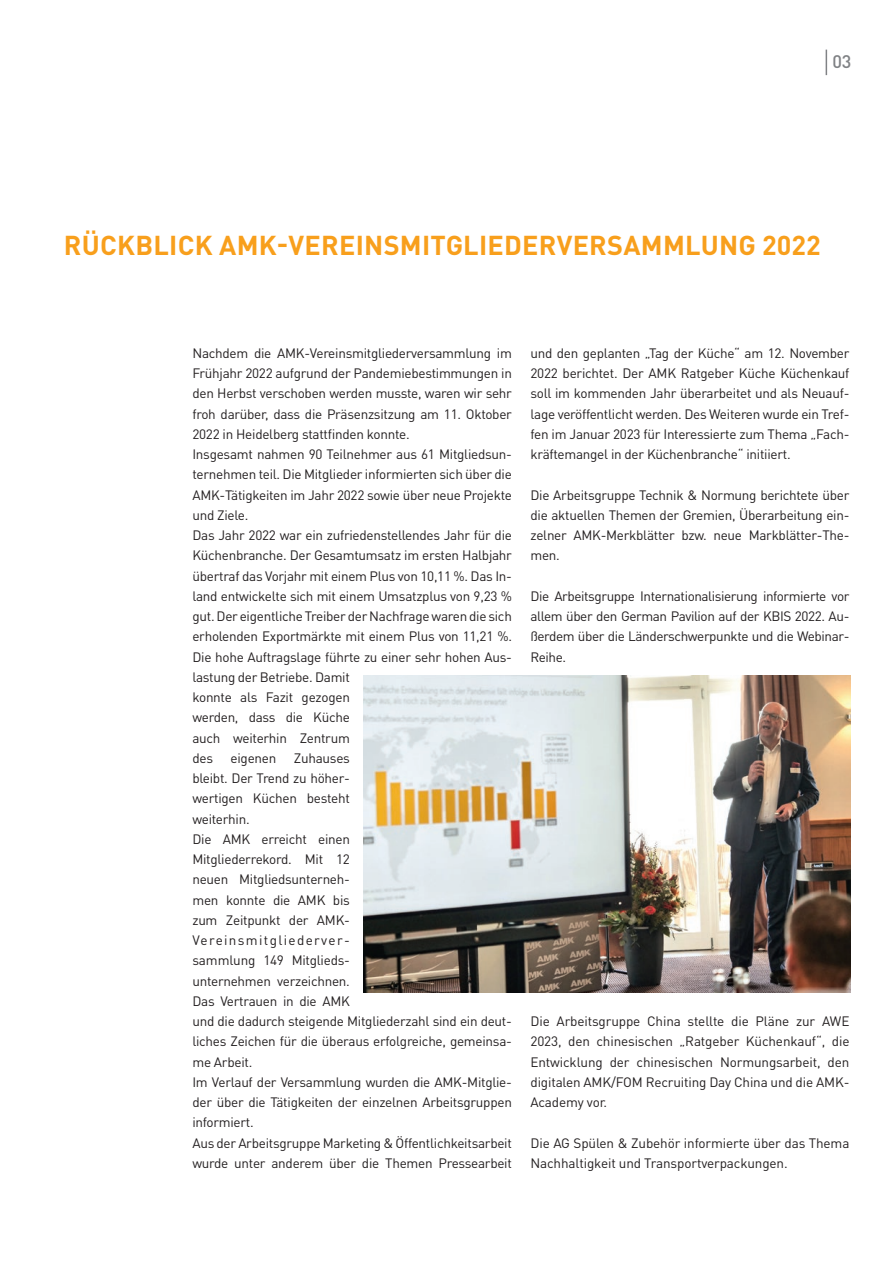
<style>
.page{position:relative;width:893px;height:1263px;background:#fff}
.page>*{position:absolute;margin:0;border:0;box-sizing:border-box;transform-origin:0 0}
.t1{font:700 27px "DIN Pro";letter-spacing:.01em;color:#f89f1c}
.t2{font:500 18px "DIN Pro";color:#808285}
.t3{font:13.5px/20.2px "DIN Pro";letter-spacing:-.02em;color:#231f20;text-align:justify}
</style>
<div class="page">
<img style="left:364px;top:675px;width:486px;height:318px">
<svg style="left:826px;top:50px;width:1px;height:25px"></svg>
<h2 class="t2" style="left:832px;top:49px;width:21px">03</h2>
<p class="t1" style="left:64px;top:226px;width:758px">RÜCKBLICK AMK-VEREINSMITGLIEDERVERSAMMLUNG 2022</p>
<p class="t3" style="left:192px;top:342px;width:321px">Nachdem die AMK-Vereinsmitgliederversammlung im Frühjahr 2022 aufgrund der Pandemiebestimmungen in den Herbst verschoben werden musste, waren wir sehr froh darüber, dass die Präsenzsitzung am 11. Oktober 2022 in Heidelberg stattfinden konnte.</p>
<p class="t3" style="left:192px;top:443px;width:321px">Insgesamt nahmen 90 Teilnehmer aus 61 Mitgliedsun&shy;ternehmen teil. Die Mitglieder informierten sich über die AMK-Tätigkeiten im Jahr 2022 sowie über neue Projekte und Ziele.</p>
<p class="t3" style="left:192px;top:524px;width:321px;text-align:left">Das Jahr 2022 war ein zufriedenstellendes Jahr für die Küchenbranche. Der Gesamtumsatz im ersten Halbjahr übertraf das Vorjahr mit einem Plus von 10,11 %. Das In&shy;land entwickelte sich mit einem Umsatzplus von 9,23 % gut. Der eigentliche Treiber der Nachfrage waren die sich erholenden Exportmärkte mit einem Plus von 11,21 %.<br>Die hohe Auftragslage führte zu einer sehr hohen Aus&shy;lastung der Betriebe. Damit<br>konnte als Fazit gezogen<br>werden, dass die Küche<br>auch weiterhin Zentrum<br>des</p>
<p class="t3" style="left:231px;top:747px;width:47px">eigenen</p>
<p class="t3" style="left:192px;top:747px;width:159px;text-indent:101px">Zuhauses bleibt. Der Trend zu höher&shy;wertigen Küchen besteht weiterhin.</p>
<p class="t3" style="left:192px;top:828px;width:321px;text-align:left">Die AMK erreicht einen<br>Mitgliederrekord. Mit 12<br>neuen Mitgliedsunterneh-<br>men konnte die AMK bis<br>zum Zeitpunkt der AMK-<br>Vereinsmitgliederver-<br>sammlung 149 Mitglieds-<br>unternehmen verzeichnen.<br>Das Vertrauen in die AMK<br>und die dadurch steigende Mitgliederzahl sind ein deut&shy;liches Zeichen für die überaus erfolgreiche, gemeinsa&shy;me Arbeit.</p>
<p class="t3" style="left:192px;top:1071px;width:321px">Im Verlauf der Versammlung wurden die AMK-Mitglie&shy;der über die Tätigkeiten der einzelnen Arbeitsgruppen informiert.</p>
<p class="t3" style="left:192px;top:1132px;width:321px">Aus der Arbeitsgruppe Marketing &amp; Öffentlichkeitsarbeit wurde unter anderem über die Themen Pressearbeit</p>
<p class="t3" style="left:530px;top:342px;width:321px">und den geplanten „Tag der Küche“ am 12. November 2022 berichtet. Der AMK Ratgeber Küche Küchenkauf soll im kommenden Jahr überarbeitet und als Neuauf&shy;lage veröffentlicht werden. Des Weiteren wurde ein Tref&shy;fen im Januar 2023 für Interessierte zum Thema „Fach&shy;kräftemangel in der Küchenbranche“ initiiert.</p>
<p class="t3" style="left:530px;top:484px;width:321px">Die Arbeitsgruppe Technik &amp; Normung berichtete über die aktuellen Themen der Gremien, Überarbeitung ein&shy;zelner AMK-Merkblätter bzw. neue Markblätter-The&shy;men.</p>
<p class="t3" style="left:530px;top:585px;width:321px">Die Arbeitsgruppe Internationalisierung informierte vor allem über den German Pavilion auf der KBIS 2022. Au&shy;ßerdem über die Länderschwerpunkte und die Webinar-Reihe.</p>
<p class="t3" style="left:530px;top:1010px;width:321px">Die Arbeitsgruppe China stellte die Pläne zur AWE 2023, den chinesischen „Ratgeber Küchenkauf“, die Entwicklung der chinesischen Normungsarbeit, den digitalen AMK/FOM Recruiting Day China und die AMK-Academy vor.</p>
<p class="t3" style="left:530px;top:1132px;width:320px">Die AG Spülen &amp; Zubehör informierte über das Thema<br>Nachhaltigkeit und Transportverpackungen.</p>
</div>
